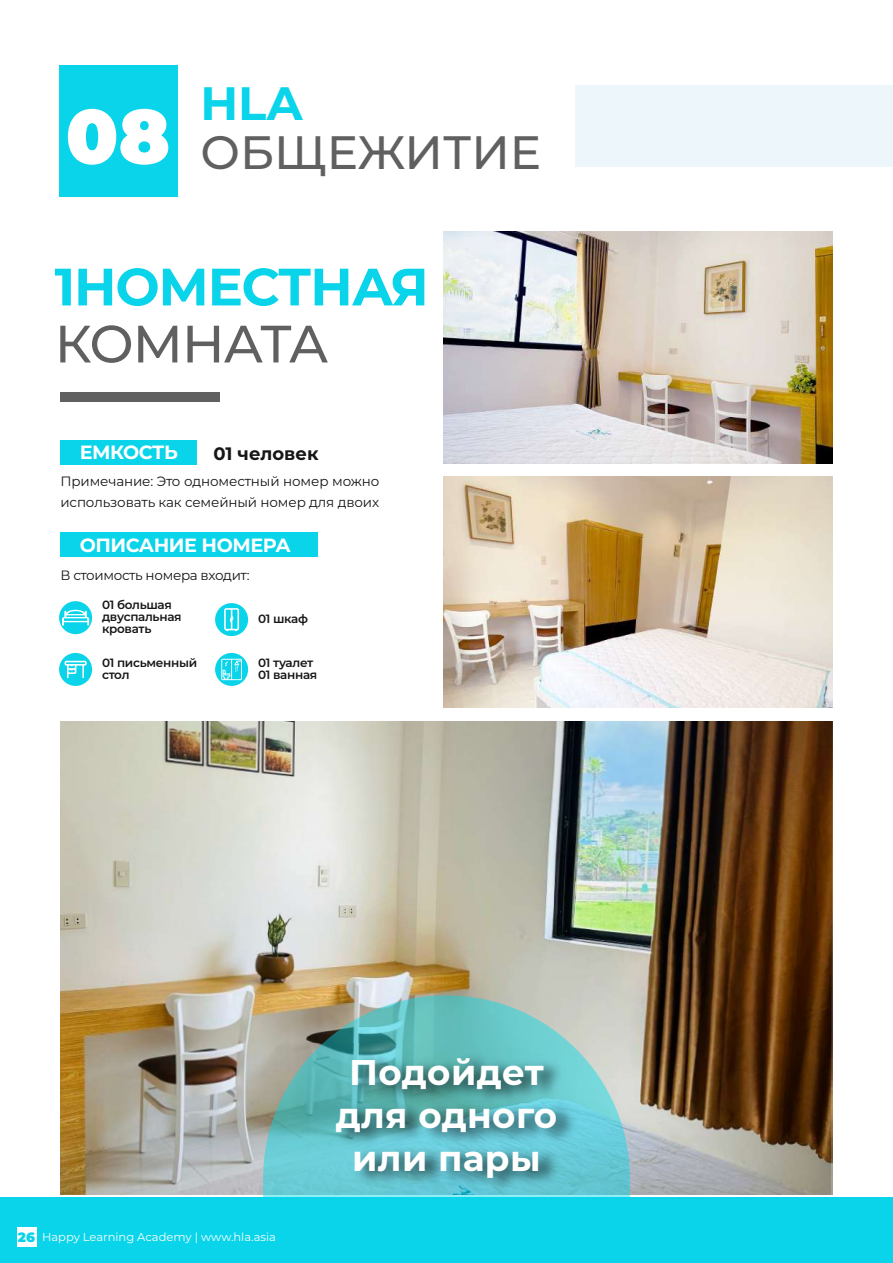
<style>
.page{position:relative;width:893px;height:1263px;background:#fff}
.page>*{position:absolute;margin:0;border:0;box-sizing:border-box;transform-origin:0 0}
.t1{font:900 76.35px "Montserrat";color:#fff}
.t2{font:700 52.5px "Montserrat";letter-spacing:-.025em;color:#09d4ea}
.t3{font:500 52.5px "Montserrat";letter-spacing:-.04em;color:#606060}
.t4{font:500 46.8px "Montserrat";color:#606060}
.t5{font:700 46.8px "Montserrat";color:#09d4ea}
.t6{font:700 35.7px/42.8px "Montserrat";letter-spacing:.01em;color:#fff;text-align:center}
.t7{font:700 19.2px "Montserrat";letter-spacing:-.025em;color:#fff}
.t8{font:700 18px "Montserrat";color:#161616}
.t9{font:13.5px/21px "Montserrat";letter-spacing:-.01em;color:#161616}
.t10{font:600 12px/12px "Montserrat";letter-spacing:-.025em;color:#161616}
.t11{font:11.55px "Montserrat";color:#fff}
.s1{font-weight:900;font-size:13.5px;color:#09d4ea}
</style>
<div class="page">
<img style="left:443px;top:232px;width:390px;height:231px">
<img style="left:60px;top:721px;width:773px;height:474px">
<svg style="left:263px;top:995px;width:367px;height:202px;background:#8fbcb4"></svg>
<img style="left:304px;top:1044px;width:306px;height:153px">
<div style="left:0;top:1197px;width:893px;height:66px;background:#09d4ea"></div>
<div style="left:60px;top:392px;width:160px;height:9px;background:#606060"></div>
<img style="left:443px;top:476px;width:390px;height:231px">
<div style="left:59px;top:65px;width:119px;height:132px;background:#09d4ea"></div>
<div style="left:17px;top:1227px;width:20px;height:20px;background:#fff"></div>
<div style="left:60px;top:440px;width:137px;height:24px;background:#09d4ea"></div>
<div style="left:60px;top:532px;width:257px;height:25px;background:#09d4ea"></div>
<div style="left:59px;top:601px;width:33px;height:33px;background:#09d4ea;border-radius:50%"></div>
<svg style="left:62px;top:610px;width:27px;height:15px"></svg>
<div style="left:215px;top:603px;width:33px;height:33px;background:#09d4ea;border-radius:50%"></div>
<svg style="left:224px;top:608px;width:15px;height:23px"></svg>
<div style="left:59px;top:653px;width:33px;height:33px;background:#09d4ea;border-radius:50%"></div>
<svg style="left:65px;top:661px;width:22px;height:17px"></svg>
<svg style="left:215px;top:653px;width:33px;height:33px"></svg>
<svg style="left:221px;top:659px;width:21px;height:21px"></svg>
<div style="left:575px;top:85px;width:318px;height:82px;background:#edf6fa"></div>
<h1 class="t1" style="left:66px;top:79px;width:106px">08</h1>
<h3 class="t5" style="left:200px;top:70px;width:104px">HLA</h3>
<h3 class="t4" style="left:200px;top:120px;width:342px">ОБЩЕЖИТИЕ</h3>
<h2 class="t2" style="left:55px;top:249px;width:376px">1НОМЕСТНАЯ</h2>
<h2 class="t3" style="left:55px;top:307px;width:275px">КОМНАТА</h2>
<h3 class="t7" style="left:80px;top:439px;width:100px">ЕМКОСТЬ</h3>
<h3 class="t8" style="left:213px;top:440px;width:107px">01 человек</h3>
<p class="t9" style="left:60px;top:470px;width:321px">Примечание: Это одноместный номер можно использовать как семейный номер для двоих</p>
<h3 class="t7" style="left:80px;top:531px;width:213px">ОПИСАНИЕ НОМЕРА</h3>
<p class="t9" style="left:60px;top:564px;width:191px">В стоимость номера входит:</p>
<p class="t10" style="left:102px;top:598px;width:81px">01 большая двуспальная кровать</p>
<p class="t10" style="left:258px;top:612px;width:51px">01 шкаф</p>
<p class="t10" style="left:102px;top:656px;width:97px">01 письменный стол</p>
<p class="t10" style="left:258px;top:656px;width:61px">01 туалет<br>01 ванная</p>
<p class="t11" style="left:18px;top:1229px;width:260px"><span class="s1">26</span> Happy Learning Academy | www.hla.asia</p>
<h3 class="t6" style="left:336px;top:1049px;width:223px">Подойдет для одного или пары</h3>
</div>
